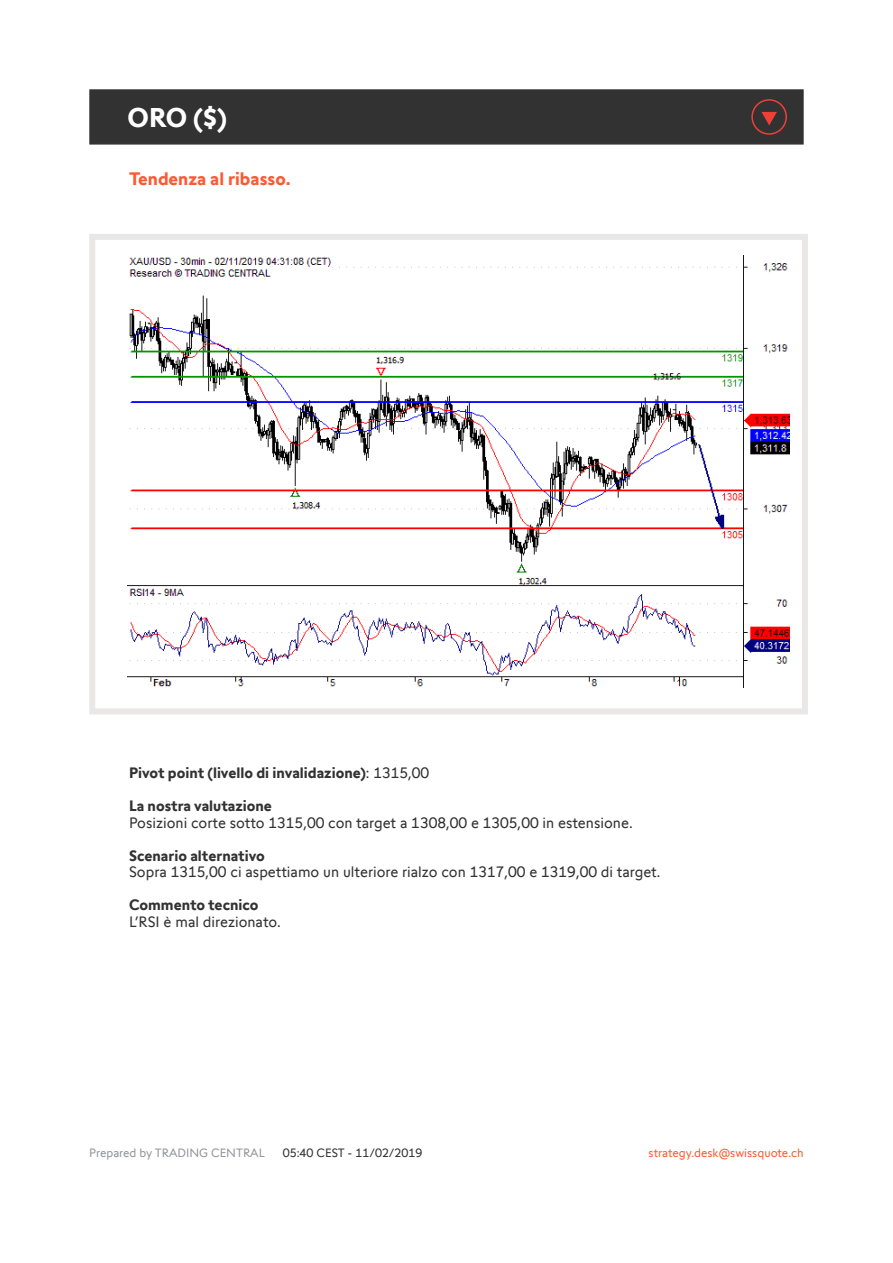
<style>
.page{position:relative;width:893px;height:1263px;background:#fff}
.page>*{position:absolute;margin:0;border:0;box-sizing:border-box;transform-origin:0 0}
.t1{font:700 27px "Swissquote CT";color:#fff}
.t2{font:700 18px "Swissquote CT";color:#fa5b35}
.t3{font:15px "Swissquote CT";color:#323232}
.t4{font:700 15px "Swissquote CT";color:#323232}
.t5{font:12px "Swissquote CT";color:#fa5b35}
.t6{font:12px "Swissquote CT";color:#939598}
.t7{font:12px "Swissquote CT";color:#323232}
.s1{font-weight:400}
</style>
<div class="page">
<div style="left:89px;top:234px;width:719px;height:480px;border:6px solid #e9e8e7"></div>
<div style="left:89px;top:89px;width:715px;height:56px;background:#323232;border:2px solid #323232"></div>
<img style="left:128px;top:255px;width:661px;height:432px">
<svg style="left:751px;top:99px;width:36px;height:36px"></svg>
<h1 class="t1" style="left:128px;top:101px;width:101px">ORO ($)</h1>
<p class="t2" style="left:129px;top:168px;width:163px">Tendenza al ribasso.</p>
<p class="t4" style="left:129px;top:764px;width:302px">Pivot point (livello di invalidazione)<span class="s1">: 1315,00</span></p>
<p class="t4" style="left:129px;top:797px;width:144px">La nostra valutazione</p>
<p class="t3" style="left:129px;top:814px;width:505px">Posizioni corte sotto 1315,00 con target a 1308,00 e 1305,00 in estensione.</p>
<p class="t4" style="left:129px;top:846px;width:137px">Scenario alternativo</p>
<p class="t3" style="left:129px;top:863px;width:533px">Sopra 1315,00 ci aspettiamo un ulteriore rialzo con 1317,00 e 1319,00 di target.</p>
<p class="t4" style="left:129px;top:896px;width:131px">Commento tecnico</p>
<p class="t3" style="left:129px;top:913px;width:153px">L’RSI è mal direzionato.</p>
<p class="t6" style="left:89px;top:1145px;width:177px">Prepared by TRADING CENTRAL</p>
<p class="t7" style="left:283px;top:1145px;width:141px">05:40 CEST - 11/02/2019</p>
<p class="t5" style="left:649px;top:1145px;width:157px">strategy.desk@swissquote.ch</p>
</div>
